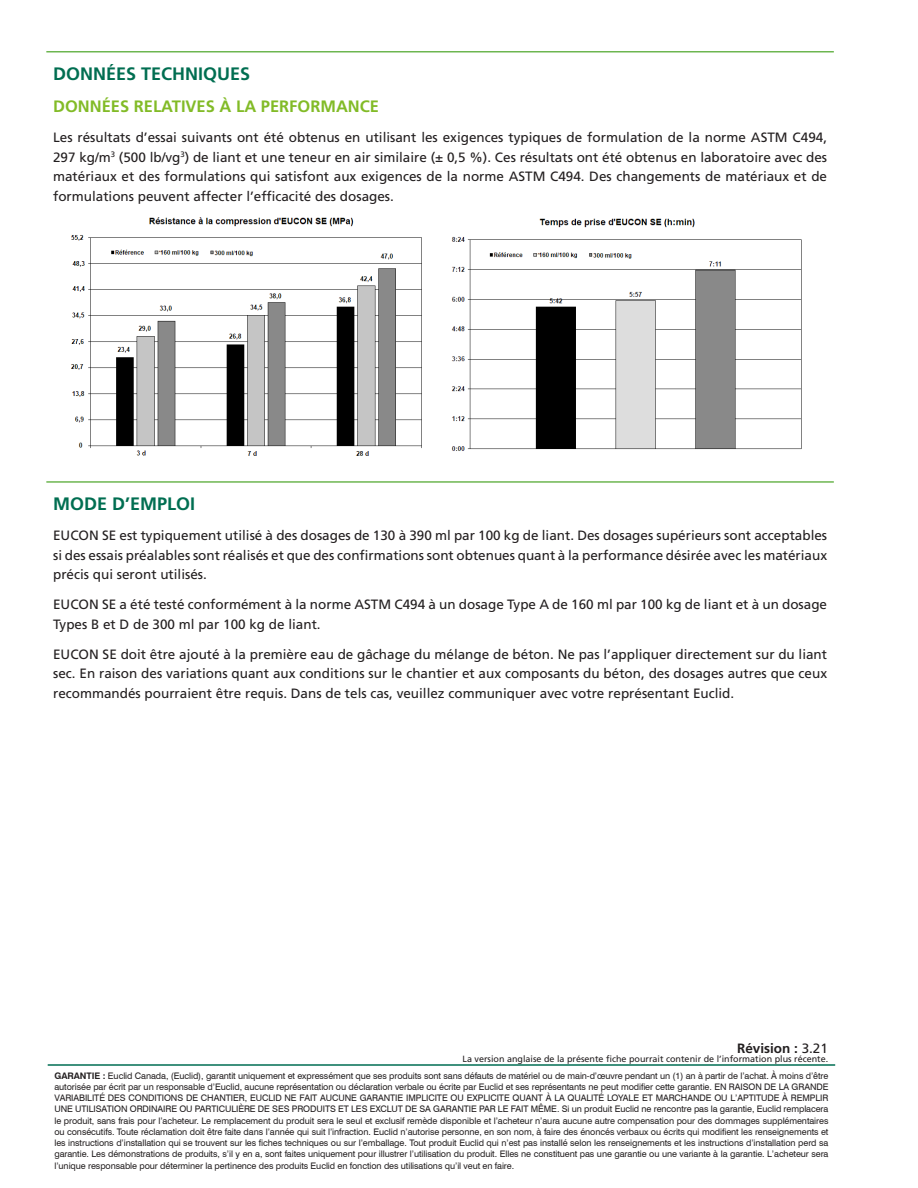
<style>
.page{position:relative;width:918px;height:1188px;background:#fff}
.page>*{position:absolute;margin:0;border:0;box-sizing:border-box;transform-origin:0 0}
.Dark_Green_Subheadin{font:700 18px "Frutiger LT Std";color:#006e51}
.Dark_Green_Subheadin-2{font:700 16.5px "Frutiger LT Std";color:#82bb27}
.Body_Copy{font:13.5px/19.5px "Frutiger LT Std";color:#231f20;text-align:justify}
.Body_Copy-2{font:700 13.5px "Frutiger LT Std";color:#231f20}
.t1{font:9px/11.2px "Swiss 721 BT";letter-spacing:-.01em;color:#231f20;text-align:justify}
.Body_Copy-3{font:9px "Frutiger LT Std";color:#231f20}
.s1{font-weight:400}
.s2{font-weight:700}
</style>
<div class="page">
<hr style="left:46px;top:51px;width:788px;height:1px;background:#6db650">
<hr style="left:46px;top:481px;width:788px;height:2px;background:#6db650">
<img style="left:71px;top:217px;width:731px;height:239px">
<hr style="left:48px;top:1064px;width:787px;height:2px;background:#006e53">
<p class="Dark_Green_Subheadin" style="left:53px;top:63px;width:199px">DONNÉES TECHNIQUES</p>
<p class="Dark_Green_Subheadin-2" style="left:53px;top:96px;width:327px">DONNÉES RELATIVES À LA PERFORMANCE</p>
<p class="Body_Copy" style="left:53px;top:128px;width:776px">Les résultats d’essai suivants ont été obtenus en utilisant les exigences typiques de formulation de la norme ASTM C494, 297 kg/m<sup>3</sup> (500 lb/vg<sup>3</sup>) de liant et une teneur en air similaire (± 0,5 %). Ces résultats ont été obtenus en laboratoire avec des matériaux et des formulations qui satisfont aux exigences de la norme ASTM C494. Des changements de matériaux et de formulations peuvent affecter l’efficacité des dosages.</p>
<p class="Dark_Green_Subheadin" style="left:53px;top:493px;width:144px">MODE D’EMPLOI</p>
<p class="Body_Copy" style="left:53px;top:526px;width:776px">EUCON SE est typiquement utilisé à des dosages de 130 à 390 ml par 100 kg de liant. Des dosages supérieurs sont acceptables si des essais préalables sont réalisés et que des confirmations sont obtenues quant à la performance désirée avec les matériaux précis qui seront utilisés.</p>
<p class="Body_Copy" style="left:53px;top:595px;width:776px">EUCON SE a été testé conformément à la norme ASTM C494 à un dosage Type A de 160 ml par 100 kg de liant et à un dosage<br>Types B et D de 300 ml par 100 kg de liant.</p>
<p class="Body_Copy" style="left:53px;top:644px;width:776px">EUCON SE doit être ajouté à la première eau de gâchage du mélange de béton. Ne pas l’appliquer directement sur du liant sec. En raison des variations quant aux conditions sur le chantier et aux composants du béton, des dosages autres que ceux recommandés pourraient être requis. Dans de tels cas, veuillez communiquer avec votre représentant Euclid.</p>
<p class="Body_Copy-2" style="left:737px;top:1040px;width:92px">Révision : <span class="s1">3.21</span></p>
<p class="Body_Copy-3" style="left:463px;top:1053px;width:367px">La version anglaise de la présente fiche pourrait contenir de l’information plus récente.</p>
<p class="t1" style="left:54px;top:1070px;width:776px"><span class="s2">GARANTIE :</span> Euclid Canada, (Euclid), garantit uniquement et expressément que ses produits sont sans défauts de matériel ou de main-d’œuvre pendant un (1) an à partir de l’achat. À moins d’être autorisée par écrit par un responsable d’Euclid, aucune représentation ou déclaration verbale ou écrite par Euclid et ses représentants ne peut modifier cette garantie. EN RAISON DE LA GRANDE VARIABILITÉ DES CONDITIONS DE CHANTIER, EUCLID NE FAIT AUCUNE GARANTIE IMPLICITE OU EXPLICITE QUANT À LA QUALITÉ LOYALE ET MARCHANDE OU L’APTITUDE À REMPLIR UNE UTILISATION ORDINAIRE OU PARTICULIÈRE DE SES PRODUITS ET LES EXCLUT DE SA GARANTIE PAR LE FAIT MÊME. Si un produit Euclid ne rencontre pas la garantie, Euclid remplacera le produit, sans frais pour l’acheteur. Le remplacement du produit sera le seul et exclusif remède disponible et l’acheteur n’aura aucune autre compensation pour des dommages supplémentaires ou consécutifs. Toute réclamation doit être faite dans l’année qui suit l’infraction. Euclid n’autorise personne, en son nom, à faire des énoncés verbaux ou écrits qui modifient les renseignements et les instructions d’installation qui se trouvent sur les fiches techniques ou sur l’emballage. Tout produit Euclid qui n’est pas installé selon les renseignements et les instructions d’installation perd sa garantie. Les démonstrations de produits, s’il y en a, sont faites uniquement pour illustrer l’utilisation du produit. Elles ne constituent pas une garantie ou une variante à la garantie. L’acheteur sera l’unique responsable pour déterminer la pertinence des produits Euclid en fonction des utilisations qu’il veut en faire.</p>
</div>
